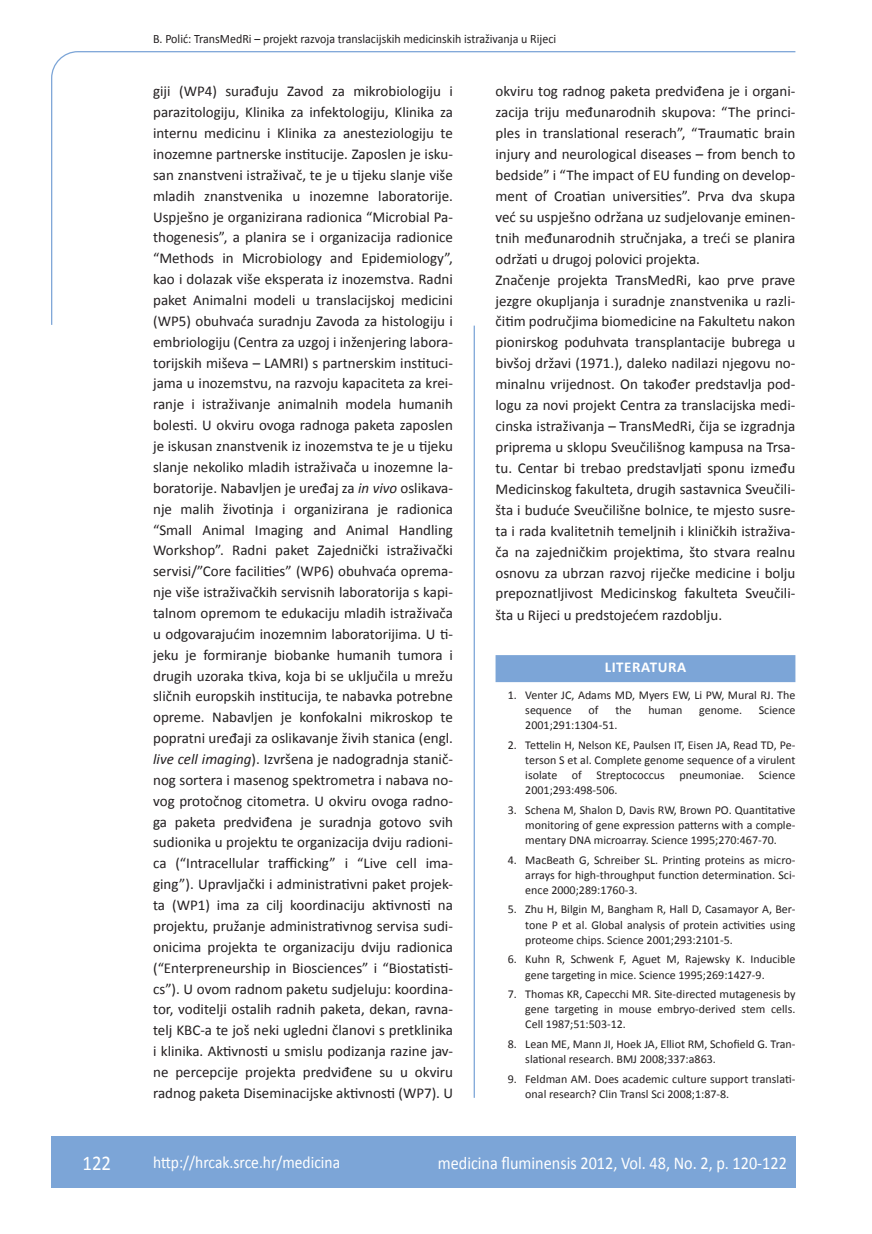
<style>
.page{position:relative;width:872px;height:1234px;background:#fff}
.page>*{position:absolute;margin:0;border:0;box-sizing:border-box;transform-origin:0 0}
.t1{font:21px "Calibri";color:#fff;scale:.9 1}
.t2{font:18px "Calibri";color:#fff;scale:.9 1}
.t3{font:17.25px "Calibri";color:#fff;scale:.9 1}
.osnovni_tekst{font:15px/20.9px "Calibri";color:#231f20;text-align:justify}
.naslov_ruler{font:700 15px "Calibri";letter-spacing:.04em;color:#fff}
.glava{font:12.75px "Calibri";color:#231f20;scale:.94 1}
.literatura{font:12px/15.1px "Calibri";color:#231f20;text-align:justify}
.s1{font-style:italic}
</style>
<div class="page">
<svg style="left:51px;top:51px;width:745px;height:274px"></svg>
<hr style="left:473px;top:325px;width:2px;height:772px;background:#7ca5d7">
<div style="left:51px;top:1135px;width:744px;height:51px;background:#7ca5d7"></div>
<div style="left:495px;top:655px;width:300px;height:27px;background:#7ca5d7"></div>
<p class="glava" style="left:153px;top:30px;width:430px">B. Polić: TransMedRi – projekt razvoja translacijskih medicinskih istraživanja u Rijeci</p>
<p class="osnovni_tekst" style="left:153px;top:80px;width:301px">giji (WP4) surađuju Zavod za mikrobiologiju i parazitologiju, Klinika za infektologiju, Klinika za internu medicinu i Klinika za anesteziologiju te inozemne partnerske institucije. Zaposlen je isku&shy;san znanstveni istraživač, te je u tijeku slanje više mladih znanstvenika u inozemne laboratorije.<br>Uspješno je organizirana radionica “Microbial Pa&shy;thogenesis”, a planira se i organizacija radionice “Methods in Microbiology and Epidemiology”, kao i dolazak više eksperata iz inozemstva. Radni paket Animalni modeli u translacijskoj medicini (WP5) obuhvaća suradnju Zavoda za histologiju i embriologiju (Centra za uzgoj i inženjering labora&shy;torijskih miševa – LAMRI) s partnerskim instituci&shy;jama u inozemstvu, na razvoju kapaciteta za krei&shy;ranje i istraživanje animalnih modela humanih bolesti. U okviru ovoga radnoga paketa zaposlen je iskusan znanstvenik iz inozemstva te je u tijeku slanje nekoliko mladih istraživača u inozemne la&shy;boratorije. Nabavljen je uređaj za <span class="s1">in vivo</span> oslikava&shy;nje malih životinja i organizirana je radionica “Small Animal Imaging and Animal Handling Workshop”. Radni paket Zajednički istraživački servisi/”Core facilities” (WP6) obuhvaća oprema&shy;nje više istraživačkih servisnih laboratorija s kapi&shy;talnom opremom te edukaciju mladih istraživača u odgovarajućim inozemnim laboratorijima. U ti&shy;jeku je formiranje biobanke humanih tumora i drugih uzoraka tkiva, koja bi se uključila u mrežu sličnih europskih institucija, te nabavka potrebne opreme. Nabavljen je konfokalni mikroskop te popratni uređaji za oslikavanje živih stanica (engl. <span class="s1">live cell imaging</span>). Izvršena je nadogradnja stanič&shy;nog sortera i masenog spektrometra i nabava no&shy;vog protočnog citometra. U okviru ovoga radno&shy;ga paketa predviđena je suradnja gotovo svih sudionika u projektu te organizacija dviju radioni&shy;ca (“Intracellular trafficking” i “Live cell ima&shy;ging”). Upravljački i administrativni paket projek&shy;ta (WP1) ima za cilj koordinaciju aktivnosti na projektu, pružanje administrativnog servisa sudi&shy;onicima projekta te organizaciju dviju radionica (“Enterpreneurship in Biosciences” i “Biostatisti&shy;cs”). U ovom radnom paketu sudjeluju: koordina&shy;tor, voditelji ostalih radnih paketa, dekan, ravna&shy;telj KBC-a te još neki ugledni članovi s pretklinika i klinika. Aktivnosti u smislu podizanja razine jav&shy;ne percepcije projekta predviđene su u okviru radnog paketa Diseminacijske aktivnosti (WP7). U</p>
<p class="osnovni_tekst" style="left:495px;top:80px;width:301px">okviru tog radnog paketa predviđena je i organi&shy;zacija triju međunarodnih skupova: “The princi&shy;ples in translational reserach”, “Traumatic brain injury and neurological diseases – from bench to bedside” i “The impact of EU funding on develop&shy;ment of Croatian universities”. Prva dva skupa već su uspješno održana uz sudjelovanje eminen&shy;tnih međunarodnih stručnjaka, a treći se planira održati u drugoj polovici projekta.</p>
<p class="osnovni_tekst" style="left:495px;top:268px;width:301px">Značenje projekta TransMedRi, kao prve prave jezgre okupljanja i suradnje znanstvenika u razli&shy;čitim područjima biomedicine na Fakultetu nakon pionirskog poduhvata transplantacije bubrega u bivšoj državi (1971.), daleko nadilazi njegovu no&shy;minalnu vrijednost. On također predstavlja pod&shy;logu za novi projekt Centra za translacijska medi&shy;cinska istraživanja – TransMedRi, čija se izgradnja priprema u sklopu Sveučilišnog kampusa na Trsa&shy;tu. Centar bi trebao predstavljati sponu između Medicinskog fakulteta, drugih sastavnica Sveučili&shy;šta i buduće Sveučilišne bolnice, te mjesto susre&shy;ta i rada kvalitetnih temeljnih i kliničkih istraživa&shy;ča na zajedničkim projektima, što stvara realnu osnovu za ubrzan razvoj riječke medicine i bolju prepoznatljivost Medicinskog fakulteta Sveučili&shy;šta u Rijeci u predstojećem razdoblju.</p>
<p class="naslov_ruler" style="left:604px;top:658px;width:83px">LITERATURA</p>
<p class="literatura" style="left:525px;top:686px;width:271px;text-indent:-18px">1. Venter JC, Adams MD, Myers EW, Li PW, Mural RJ. The sequence</p>
<p class="literatura" style="left:588px;top:701px;width:11px">of</p>
<p class="literatura" style="left:615px;top:701px;width:18px">the</p>
<p class="literatura" style="left:648px;top:701px;width:36px">human</p>
<p class="literatura" style="left:699px;top:701px;width:44px">genome.</p>
<p class="literatura" style="left:758px;top:701px;width:38px">Science</p>
<p class="literatura" style="left:525px;top:716px;width:94px">2001;291:1304-51.</p>
<p class="literatura" style="left:525px;top:736px;width:271px;text-indent:-18px">2. Tettelin H, Nelson KE, Paulsen IT, Eisen JA, Read TD, Pe&shy;terson S et al. Complete genome sequence of a virulent isolate of Streptococcus pneumoniae. Science 2001;293:498-506.</p>
<p class="literatura" style="left:525px;top:801px;width:271px;text-indent:-18px">3. Schena M, Shalon D, Davis RW, Brown PO. Quantitative monitoring of gene expression patterns with a comple&shy;mentary DNA microarray. Science 1995;270:467-70.</p>
<p class="literatura" style="left:525px;top:851px;width:271px;text-indent:-18px">4. MacBeath G, Schreiber SL. Printing proteins as micro&shy;arrays for high-throughput function determination. Sci&shy;ence 2000;289:1760-3.</p>
<p class="literatura" style="left:525px;top:901px;width:271px;text-indent:-18px">5. Zhu H, Bilgin M, Bangham R, Hall D, Casamayor A, Ber&shy;tone P et al. Global analysis of protein activities using proteome chips. Science 2001;293:2101-5.</p>
<p class="literatura" style="left:525px;top:950px;width:271px;text-indent:-18px">6. Kuhn R, Schwenk F, Aguet M, Rajewsky K. Inducible gene targeting in mice. Science 1995;269:1427-9.</p>
<p class="literatura" style="left:525px;top:985px;width:272px;text-indent:-18px">7. Thomas KR, Capecchi MR. Site-directed mutagenesis by gene targeting in mouse embryo-derived stem cells.<br>Cell 1987;51:503-12.</p>
<p class="literatura" style="left:525px;top:1035px;width:271px;text-indent:-18px">8. Lean ME, Mann JI, Hoek JA, Elliot RM, Schofield G. Tran&shy;slational research. BMJ 2008;337:a863.</p>
<p class="literatura" style="left:525px;top:1070px;width:271px;text-indent:-18px">9. Feldman AM. Does academic culture support translati&shy;onal research? Clin Transl Sci 2008;1:87-8.</p>
<p class="t1" style="left:82px;top:1149px;width:33px">122</p>
<p class="t3" style="left:153px;top:1150px;width:209px">http://hrcak.srce.hr/medicina</p>
<p class="t2" style="left:438px;top:1151px;width:389px">medicina fluminensis 2012, Vol. 48, No. 2, p. 120-122</p>
</div>
